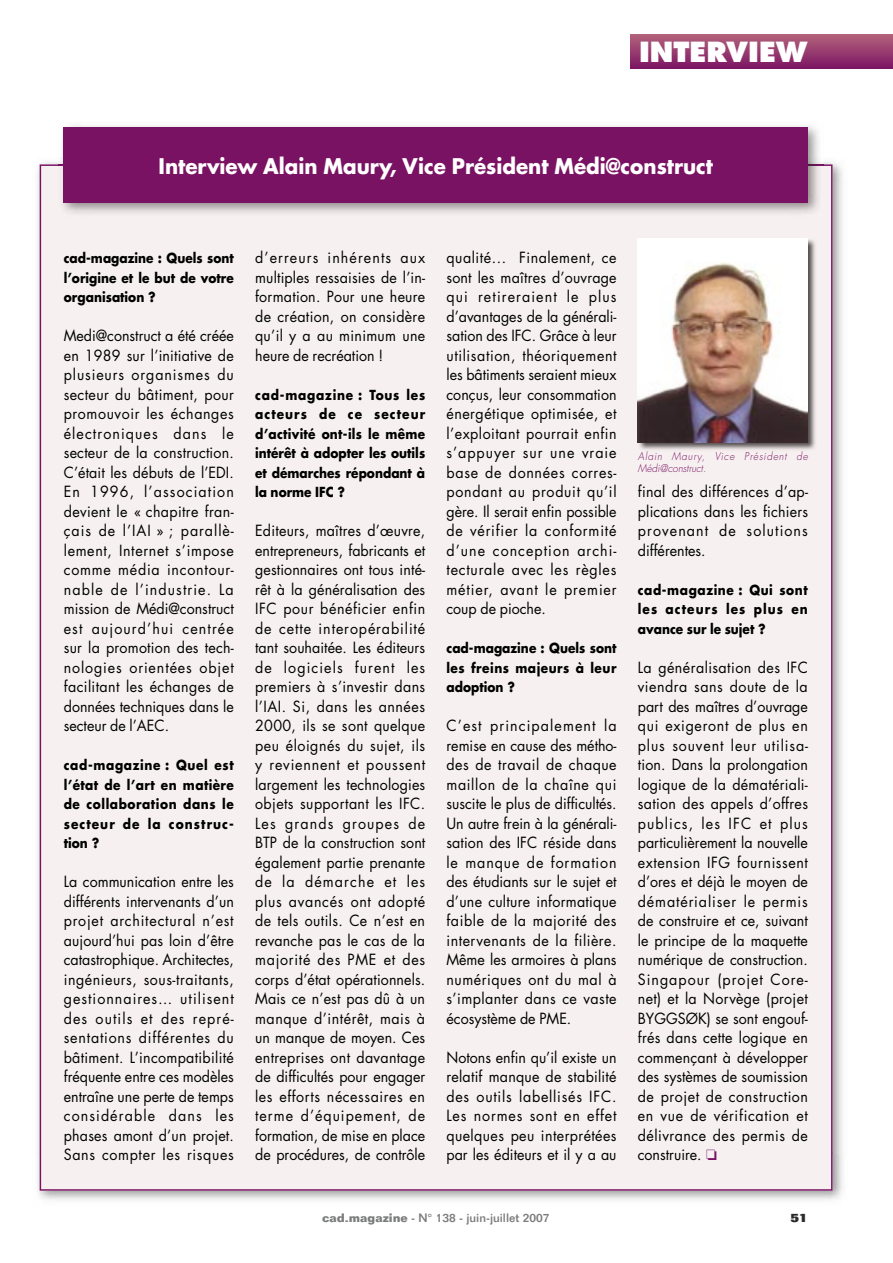
<style>
.page{position:relative;width:893px;height:1263px;background:#fff}
.page>*{position:absolute;margin:0;border:0;box-sizing:border-box;transform-origin:0 0}
.t1{font:800 27px "Futura";color:#fff}
.t2{font:700 21px "Futura";color:#fff;scale:.95 1}
.t3{font:15px/19.5px "Futura";letter-spacing:.025em;color:#000;text-align:justify;scale:.95 1}
.t4{font:700 13.5px/19.5px "Futura";color:#000;text-align:justify;scale:.9 1}
.t5{font:500 12px "Folio";color:#7b7c7c}
.t6{font:800 12px "Folio";color:#2a2a2a}
.t7{font:italic 300 10.5px/12.6px "Futura";letter-spacing:.075em;color:#7a1263;scale:.95 1}
.s1{color:#7a1263}
.s2{font-weight:700}
</style>
<div class="page">
<svg style="left:631px;top:34px;width:262px;height:35px;background:#973c6f"></svg>
<img style="left:37px;top:1155px;width:806px;height:45px">
<img style="left:37px;top:162px;width:21px;height:993px">
<img style="left:823px;top:162px;width:20px;height:993px">
<div style="left:40px;top:164px;width:793px;height:1027px;background:#f6f1f0"></div>
<img style="left:637px;top:237px;width:180px;height:215px">
<img style="left:638px;top:238px;width:169px;height:204px">
<img style="left:58px;top:125px;width:765px;height:93px">
<div style="left:64px;top:128px;width:744px;height:75px;background:#7a1263"></div>
<h1 class="t1" style="left:639px;top:35px;width:170px">INTERVIEW</h1>
<h2 class="t2" style="left:159px;top:152px;width:585px">Interview Alain Maury, Vice Président Médi@construct</h2>
<p class="t4" style="left:64px;top:248px;width:190px">cad-magazine : Quels sont l’origine et le but de votre organisation ?</p>
<p class="t3" style="left:64px;top:326px;width:181px">Medi@construct a été créée en 1989 sur l’initiative de plusieurs organismes du secteur du bâtiment, pour promouvoir les échanges électroniques dans le secteur de la construction.<br>C’était les débuts de l’EDI.<br>En 1996, l’association devient le « chapitre fran&shy;çais de l’IAI » ; parallè&shy;lement, Internet s’impose comme média incontour&shy;nable de l’industrie. La mission de Médi@construct est aujourd’hui centrée sur la promotion des tech&shy;nologies orientées objet facilitant les échanges de données techniques dans le secteur de l’AEC.</p>
<p class="t4" style="left:64px;top:755px;width:191px">cad-magazine : Quel est l’état de l’art en matière de collaboration dans le secteur de la construc&shy;tion ?</p>
<p class="t3" style="left:64px;top:872px;width:181px">La communication entre les différents intervenants d’un projet architectural n’est aujourd’hui pas loin d’être catastrophique. Architectes, ingénieurs, sous-traitants, gestionnaires… utilisent des outils et des repré&shy;sentations différentes du bâtiment. L’incompatibilité fréquente entre ces modèles entraîne une perte de temps considérable dans les phases amont d’un projet.<br>Sans compter les risques</p>
<p class="t3" style="left:255px;top:248px;width:181px">d’erreurs inhérents aux multiples ressaisies de l’in&shy;formation. Pour une heure de création, on considère qu’il y a au minimum une heure de recréation !</p>
<p class="t4" style="left:255px;top:385px;width:191px">cad-magazine : Tous les acteurs de ce secteur d’activité ont-ils le même intérêt à adopter les outils et démarches répondant à la norme IFC ?</p>
<p class="t3" style="left:255px;top:521px;width:181px">Editeurs, maîtres d’œuvre, entrepreneurs, fabricants et gestionnaires ont tous inté&shy;rêt à la généralisation des IFC pour bénéficier enfin de cette interopérabilité tant souhaitée. Les éditeurs de logiciels furent les premiers à s’investir dans l’IAI. Si, dans les années 2000, ils se sont quelque peu éloignés du sujet, ils y reviennent et poussent largement les technologies objets supportant les IFC.<br>Les grands groupes de BTP de la construction sont également partie prenante de la démarche et les plus avancés ont adopté de tels outils. Ce n’est en revanche pas le cas de la majorité des PME et des corps d’état opérationnels.<br>Mais ce n’est pas dû à un manque d’intérêt, mais à un manque de moyen. Ces entreprises ont davantage de difficultés pour engager les efforts nécessaires en terme d’équipement, de formation, de mise en place de procédures, de contrôle</p>
<p class="t3" style="left:446px;top:248px;width:181px">qualité... Finalement, ce sont les maîtres d’ouvrage qui retireraient le plus d’avantages de la générali&shy;sation des IFC. Grâce à leur utilisation, théoriquement les bâtiments seraient mieux conçus, leur consommation énergétique optimisée, et l’exploitant pourrait enfin s’appuyer sur une vraie base de données corres&shy;pondant au produit qu’il gère. Il serait enfin possible de vérifier la conformité d’une conception archi&shy;tecturale avec les règles métier, avant le premier coup de pioche.</p>
<p class="t4" style="left:446px;top:638px;width:190px">cad-magazine : Quels sont les freins majeurs à leur adoption ?</p>
<p class="t3" style="left:446px;top:716px;width:181px">C’est principalement la remise en cause des métho&shy;des de travail de chaque maillon de la chaîne qui suscite le plus de difficultés.<br>Un autre frein à la générali&shy;sation des IFC réside dans le manque de formation des étudiants sur le sujet et d’une culture informatique faible de la majorité des intervenants de la filière.<br>Même les armoires à plans numériques ont du mal à s’implanter dans ce vaste écosystème de PME.</p>
<p class="t3" style="left:446px;top:1047px;width:181px">Notons enfin qu’il existe un relatif manque de stabilité des outils labellisés IFC.<br>Les normes sont en effet quelques peu interprétées par les éditeurs et il y a au</p>
<p class="t7" style="left:638px;top:450px;width:180px">Alain Maury, Vice Président de<br>Médi@construct.</p>
<p class="t3" style="left:638px;top:482px;width:181px">final des différences d’ap&shy;plications dans les fichiers provenant de solutions différentes.</p>
<p class="t4" style="left:638px;top:580px;width:191px">cad-magazine : Qui sont les acteurs les plus en avance sur le sujet ?</p>
<p class="t3" style="left:638px;top:657px;width:181px">La généralisation des IFC viendra sans doute de la part des maîtres d’ouvrage qui exigeront de plus en plus souvent leur utilisa&shy;tion. Dans la prolongation logique de la dématériali&shy;sation des appels d’offres publics, les IFC et plus particulièrement la nouvelle extension IFG fournissent d’ores et déjà le moyen de dématérialiser le permis de construire et ce, suivant le principe de la maquette numérique de construction.<br>Singapour (projet Core&shy;net) et la Norvège (projet BYGGSØK) se sont engouf&shy;frés dans cette logique en commençant à développer des systèmes de soumission de projet de construction en vue de vérification et délivrance des permis de construire. <span class="s1">□</span></p>
<p class="t5" style="left:322px;top:1210px;width:229px"><span class="s2">cad-magazine</span> - N° 138 - juin-juillet 2007</p>
<p class="t6" style="left:791px;top:1210px;width:19px">51</p>
</div>
